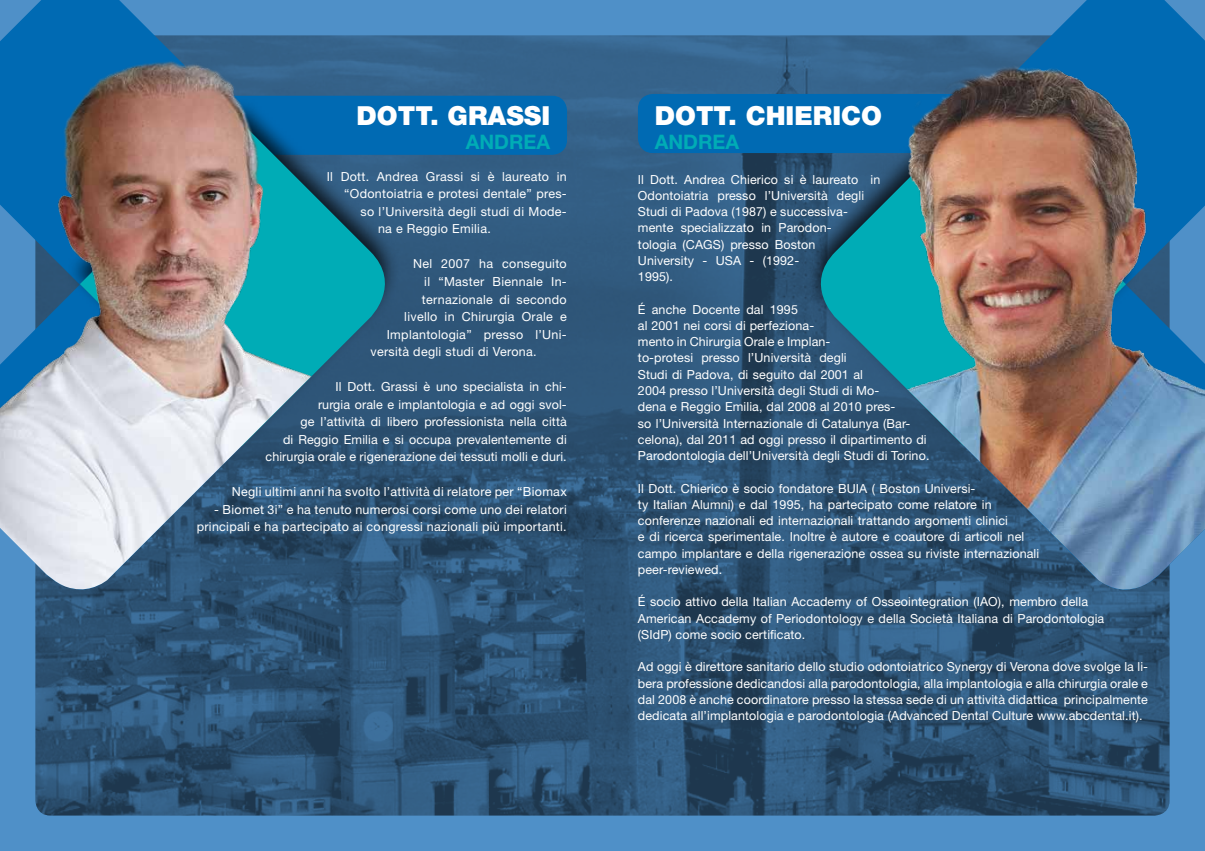
<style>
.page{position:relative;width:1205px;height:851px;background:#fff}
.page>*{position:absolute;margin:0;border:0;box-sizing:border-box;transform-origin:0 0}
.t1{font:900 26.25px "Helvetica Neue";color:#fff}
.t2{font:700 20px "Helvetica Neue";color:#00acb6}
.t3{font:12.5px/16.2px "Helvetica Neue";letter-spacing:.01em;color:#fff}
</style>
<div class="page">
<div style="left:0;top:0;width:1205px;height:850px;background:#4f90c8"></div>
<img style="left:35px;top:35px;width:1134px;height:780px">
<div style="left:204px;top:96px;width:363px;height:59px;background:#006ab3;border-radius:15px"></div>
<div style="left:638px;top:94px;width:362px;height:59px;background:#006ab3;border-radius:15px"></div>
<svg style="left:35px;top:590px;width:207px;height:17px;background:#2c5172"></svg>
<svg style="left:0;top:0;width:242px;height:41px"></svg>
<svg style="left:386px;top:155px;width:17px;height:291px;background:#2f577a"></svg>
<img style="left:0;top:41px;width:386px;height:549px">
<svg style="left:964px;top:590px;width:206px;height:18px;background:#315a7f"></svg>
<svg style="left:964px;top:0;width:241px;height:59px;fill:#006ab3"></svg>
<svg style="left:802px;top:153px;width:18px;height:293px;background:#2b5071"></svg>
<img style="left:820px;top:59px;width:385px;height:531px">
<h1 class="t1" style="left:356px;top:100px;width:195px">DOTT. GRASSI</h1>
<h2 class="t2" style="left:466px;top:129px;width:86px">ANDREA</h2>
<p class="t3" style="left:327px;top:168px;width:242px">Il Dott. Andrea Grassi si è laureato in</p>
<p class="t3" style="left:344px;top:186px;width:224px">“Odontoiatria e protesi dentale” pres-</p>
<p class="t3" style="left:360px;top:203px;width:208px">so l’Università degli studi di Mode-</p>
<p class="t3" style="left:378px;top:221px;width:114px">na e Reggio Emilia.</p>
<p class="t3" style="left:413px;top:256px;width:155px">Nel 2007 ha conseguito</p>
<p class="t3" style="left:424px;top:273px;width:144px">il “Master Biennale In-</p>
<p class="t3" style="left:422px;top:291px;width:146px">ternazionale di secondo</p>
<p class="t3" style="left:404px;top:308px;width:164px">livello in Chirurgia Orale e</p>
<p class="t3" style="left:387px;top:326px;width:182px">Implantologia” presso l’Uni-</p>
<p class="t3" style="left:370px;top:343px;width:168px">versità degli studi di Verona.</p>
<p class="t3" style="left:265px;top:377px;width:303px;line-height:17.5px;text-align:right">Il Dott. Grassi è uno specialista in chi-<br>rurgia orale e implantologia e ad oggi svol-<br>ge l’attività di libero professionista nella città<br>di Reggio Emilia e si occupa prevalentemente di chirurgia orale e rigenerazione dei tessuti molli e duri.</p>
<p class="t3" style="left:232px;top:483px;width:337px">Negli ultimi anni ha svolto l’attività di relatore per “Biomax</p>
<p class="t3" style="left:197px;top:500px;width:371px;line-height:17.5px;text-align:right">- Biomet 3i” e ha tenuto numerosi corsi come uno dei relatori principali e ha partecipato ai congressi nazionali più importanti.</p>
<h1 class="t1" style="left:655px;top:99px;width:229px">DOTT. CHIERICO</h1>
<h2 class="t2" style="left:655px;top:129px;width:86px">ANDREA</h2>
<p class="t3" style="left:638px;top:171px;width:244px">Il Dott. Andrea Chierico si è laureato in<br>Odontoiatria presso l’Università degli<br>Studi di Padova (1987) e successiva&shy;mente specializzato in Parodon-<br>tologia (CAGS) presso Boston<br>University - USA - (1992-<br>1995).</p>
<p class="t3" style="left:638px;top:301px;width:293px">é anche Docente dal 1995<br>al 2001 nei corsi di perfeziona-<br>mento in Chirurgia Orale e Implan-<br>to-protesi presso l’Università degli<br>Studi di Padova, di seguito dal 2001 al<br>2004 presso l’Università degli Studi di Mo-<br>dena e Reggio Emilia, dal 2008 al 2010 pres-<br>so l’Università Internazionale di Catalunya (Bar&shy;celona), dal 2011 ad oggi presso il dipartimento di Parodontologia dell’Università degli Studi di Torino.</p>
<p class="t3" style="left:638px;top:479px;width:403px">Il Dott. Chierico è socio fondatore BUIA ( Boston Universi-<br>ty Italian Alumni) e dal 1995, ha partecipato come relatore in conferenze nazionali ed internazionali trattando argomenti clinici<br>e di ricerca sperimentale. Inoltre è autore e coautore di articoli nel campo implantare e della rigenerazione ossea su riviste internazionali peer-reviewed.</p>
<p class="t3" style="left:638px;top:593px;width:468px">é socio attivo della Italian Accademy of Osseointegration (IAO), membro della<br>American Accademy of Periodontology e della Società Italiana di Parodontologia (SIdP) come socio certificato.</p>
<p class="t3" style="left:638px;top:658px;width:512px;text-align:justify">Ad oggi è direttore sanitario dello studio odontoiatrico Synergy di Verona dove svolge la li&shy;bera professione dedicandosi alla parodontologia, alla implantologia e alla chirurgia orale e dal 2008 è anche coordinatore presso la stessa sede di un attività didattica principalmente dedicata all’implantologia e parodontologia (Advanced Dental Culture www.abcdental.it).</p>
</div>
